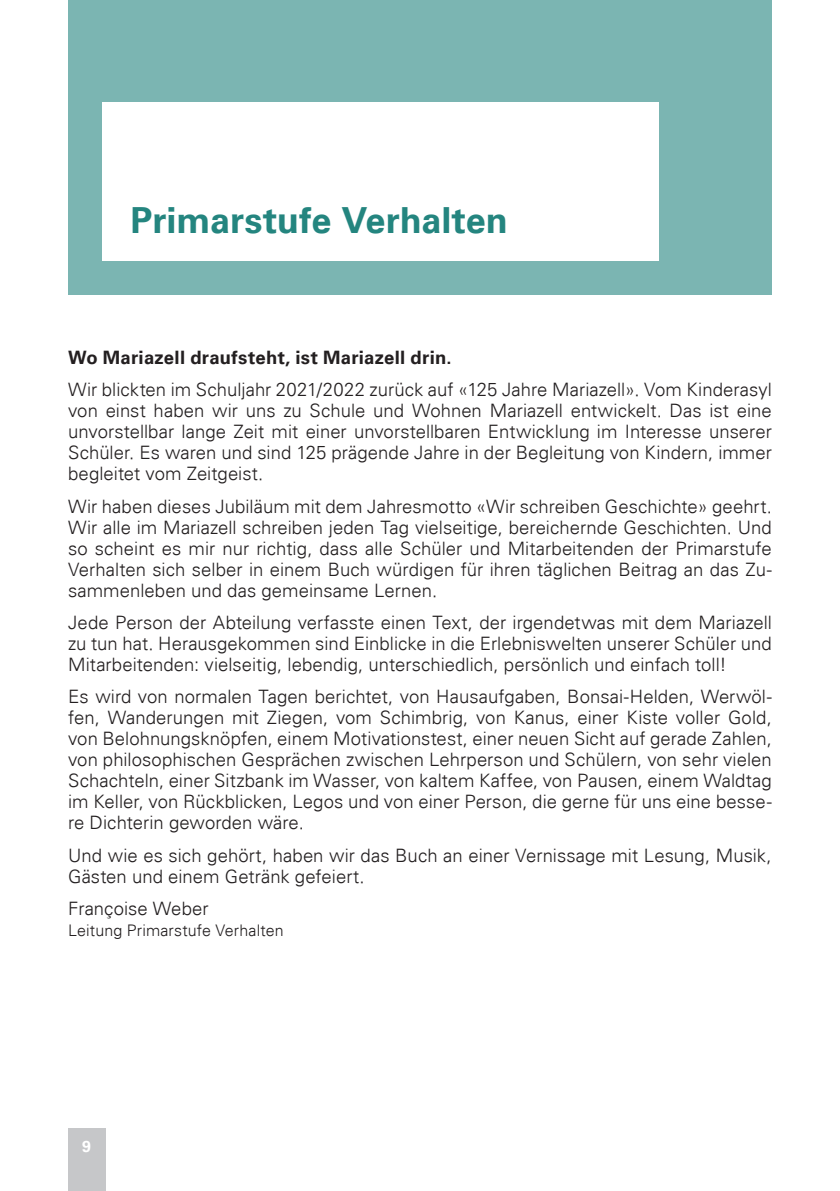
<style>
.page{position:relative;width:840px;height:1191px;background:#fff}
.page>*{position:absolute;margin:0;border:0;box-sizing:border-box;transform-origin:0 0}
.t1{font:700 36px "Univers 65";color:#24857f}
.t2{font:300 18.4px/21px "Univers 45";color:#231f20;text-align:justify}
.t3{font:700 18.4px "Univers 65";letter-spacing:.015em;color:#231f20}
.t4{font:300 16px "Univers 45";letter-spacing:.01em;color:#231f20}
.t5{font:700 16px "Univers 65";color:#fff}
</style>
<div class="page">
<div style="left:68px;top:0;width:703px;height:295px;background:#7bb5b2"></div>
<div style="left:102px;top:102px;width:556px;height:159px;background:#fff"></div>
<div style="left:68px;top:1128px;width:37px;height:63px;background:#c6c7c9"></div>
<h1 class="t1" style="left:130px;top:199px;width:379px">Primarstufe Verhalten</h1>
<p class="t3" style="left:68px;top:346px;width:385px">Wo Mariazell draufsteht, ist Mariazell drin.</p>
<p class="t2" style="left:68px;top:379px;width:705px">Wir blickten im Schuljahr 2021/2022 zurück auf «125 Jahre Mariazell». Vom Kinderasyl von einst haben wir uns zu Schule und Wohnen Mariazell entwickelt. Das ist eine unvorstellbar lange Zeit mit einer unvorstellbaren Entwicklung im Interesse unserer Schüler. Es waren und sind 125 prägende Jahre in der Begleitung von Kindern, immer begleitet vom Zeitgeist.</p>
<p class="t2" style="left:68px;top:495px;width:705px">Wir haben dieses Jubiläum mit dem Jahresmotto «Wir schreiben Geschichte» geehrt.<br>Wir alle im Mariazell schreiben jeden Tag vielseitige, bereichernde Geschichten. Und so scheint es mir nur richtig, dass alle Schüler und Mitarbeitenden der Primarstufe Verhalten sich selber in einem Buch würdigen für ihren täglichen Beitrag an das Zu&shy;sammenleben und das gemeinsame Lernen.</p>
<p class="t2" style="left:68px;top:612px;width:704px">Jede Person der Abteilung verfasste einen Text, der irgendetwas mit dem Mariazell zu tun hat. Herausgekommen sind Einblicke in die Erlebniswelten unserer Schüler und Mitarbeitenden: vielseitig, lebendig, unterschiedlich, persönlich und einfach toll!</p>
<p class="t2" style="left:68px;top:686px;width:705px">Es wird von normalen Tagen berichtet, von Hausaufgaben, Bonsai-Helden, Werwöl&shy;fen, Wanderungen mit Ziegen, vom Schimbrig, von Kanus, einer Kiste voller Gold, von Belohnungsknöpfen, einem Motivationstest, einer neuen Sicht auf gerade Zahlen, von philosophischen Gesprächen zwischen Lehrperson und Schülern, von sehr vielen Schachteln, einer Sitzbank im Wasser, von kaltem Kaffee, von Pausen, einem Waldtag im Keller, von Rückblicken, Legos und von einer Person, die gerne für uns eine besse&shy;re Dichterin geworden wäre.</p>
<p class="t2" style="left:68px;top:844px;width:704px">Und wie es sich gehört, haben wir das Buch an einer Vernissage mit Lesung, Musik,<br>Gästen und einem Getränk gefeiert.</p>
<p class="t2" style="left:68px;top:898px;width:142px">Françoise Weber</p>
<p class="t4" style="left:68px;top:920px;width:217px">Leitung Primarstufe Verhalten</p>
<p class="t5" style="left:82px;top:1137px;width:10px">9</p>
</div>
